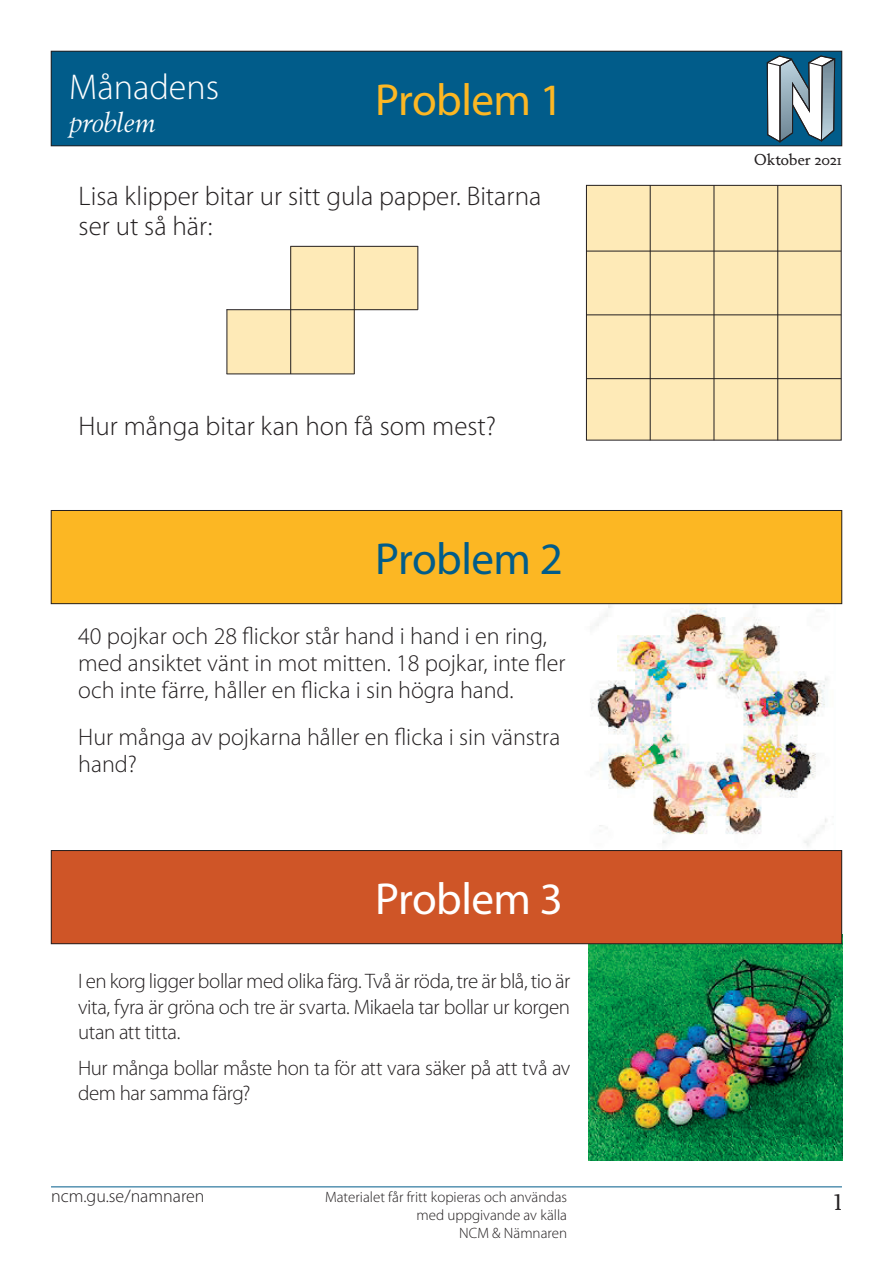
<style>
.page{position:relative;width:893px;height:1263px;background:#fff}
.page>*{position:absolute;margin:0;border:0;box-sizing:border-box;transform-origin:0 0}
.t1{font:45px "Myriad Pro";letter-spacing:-.01em;color:#fcb723}
.t2{font:45px "Myriad Pro";letter-spacing:-.01em;color:#015c8a}
.t3{font:45px "Myriad Pro";letter-spacing:-.01em;color:#fff}
.t4{font:300 36px "Myriad Pro";color:#fff}
.t5{font:300 27px/30px "Myriad Pro";color:#231f20}
.t6{font:italic 27px "Berling Nova Display Pro";color:#fff}
.t7{font:300 24px/27px "Myriad Pro";color:#231f20}
.t8{font:22.5px "Berling Nova Text Pro";color:#231f20}
.t9{font:300 21px/25.2px "Myriad Pro";letter-spacing:-.025em;color:#231f20;text-align:justify}
.t10{font:300 18px "Myriad Pro";color:#231f20}
.t11{font:300 15px/18px "Myriad Pro";color:#231f20;text-align:right}
.t12{font:15px "Berling Nova Text Pro";color:#231f20}
</style>
<div class="page">
<hr style="left:51px;top:1186px;width:791px;height:1px;background:#015c8a">
<img style="left:589px;top:944px;width:253px;height:217px">
<img style="left:581px;top:604px;width:254px;height:242px">
<div style="left:51px;top:51px;width:791px;height:95px;background:#015c8a"></div>
<div style="left:51px;top:51px;width:791px;height:95px;border:1px solid #231f20"></div>
<div style="left:51px;top:510px;width:791px;height:94px;background:#fcb723"></div>
<div style="left:51px;top:510px;width:791px;height:94px;border:1px solid #231f20"></div>
<div style="left:51px;top:850px;width:791px;height:94px;background:#cf5527"></div>
<div style="left:51px;top:850px;width:791px;height:94px;border:1px solid #231f20"></div>
<svg style="left:766px;top:55px;width:69px;height:88px"></svg>
<div style="left:586px;top:185px;width:255px;height:255px;background:#feeab7"></div>
<div style="left:586px;top:185px;width:256px;height:255px;border:1px solid #231f20"></div>
<hr style="left:586px;top:251px;width:255px;height:1px;background:#231f20">
<hr style="left:586px;top:314px;width:255px;height:1px;background:#231f20">
<hr style="left:586px;top:378px;width:255px;height:1px;background:#231f20">
<hr style="left:650px;top:185px;width:1px;height:255px;background:#231f20">
<hr style="left:714px;top:185px;width:1px;height:255px;background:#231f20">
<hr style="left:777px;top:185px;width:1px;height:255px;background:#231f20">
<div style="left:290px;top:246px;width:128px;height:64px;background:#feeab7"></div>
<div style="left:227px;top:310px;width:128px;height:63px;background:#feeab7"></div>
<hr style="left:227px;top:309px;width:191px;height:1px;background:#231f20">
<hr style="left:227px;top:373px;width:128px;height:1px;background:#231f20">
<hr style="left:227px;top:309px;width:1px;height:65px;background:#231f20">
<hr style="left:290px;top:246px;width:1px;height:128px;background:#231f20">
<hr style="left:354px;top:246px;width:1px;height:128px;background:#231f20">
<hr style="left:290px;top:246px;width:128px;height:1px;background:#231f20">
<hr style="left:417px;top:246px;width:1px;height:64px;background:#231f20">
<h2 class="t4" style="left:69px;top:67px;width:152px">Månadens</h2>
<p class="t6" style="left:69px;top:107px;width:88px">problem</p>
<h1 class="t1" style="left:375px;top:76px;width:189px">Problem 1</h1>
<p class="t5" style="left:79px;top:182px;width:464px">Lisa klipper bitar ur sitt gula papper. Bitarna ser ut så här:</p>
<p class="t5" style="left:79px;top:412px;width:419px">Hur många bitar kan hon få som mest?</p>
<h1 class="t2" style="left:375px;top:534px;width:189px">Problem 2</h1>
<p class="t7" style="left:78px;top:623px;width:489px">40 pojkar och 28 flickor står hand i hand i en ring, med ansiktet vänt in mot mitten. 18 pojkar, inte fler och inte färre, håller en flicka i sin högra hand.</p>
<p class="t7" style="left:78px;top:724px;width:484px">Hur många av pojkarna håller en flicka i sin vänstra hand?</p>
<h1 class="t3" style="left:375px;top:874px;width:189px">Problem 3</h1>
<p class="t9" style="left:78px;top:969px;width:494px">I en korg ligger bollar med olika färg. Två är röda, tre är blå, tio är vita, fyra är gröna och tre är svarta. Mikaela tar bollar ur korgen utan att titta.</p>
<p class="t9" style="left:78px;top:1055px;width:494px">Hur många bollar måste hon ta för att vara säker på att två av dem har samma färg?</p>
<p class="t12" style="left:754px;top:150px;width:89px">Oktober 2021</p>
<p class="t10" style="left:51px;top:1186px;width:155px">ncm.gu.se/namnaren</p>
<p class="t11" style="left:325px;top:1188px;width:244px">Materialet får fritt kopieras och användas med uppgivande av källa<br>NCM &amp; Nämnaren</p>
<p class="t8" style="left:834px;top:1188px;width:10px">1</p>
</div>
